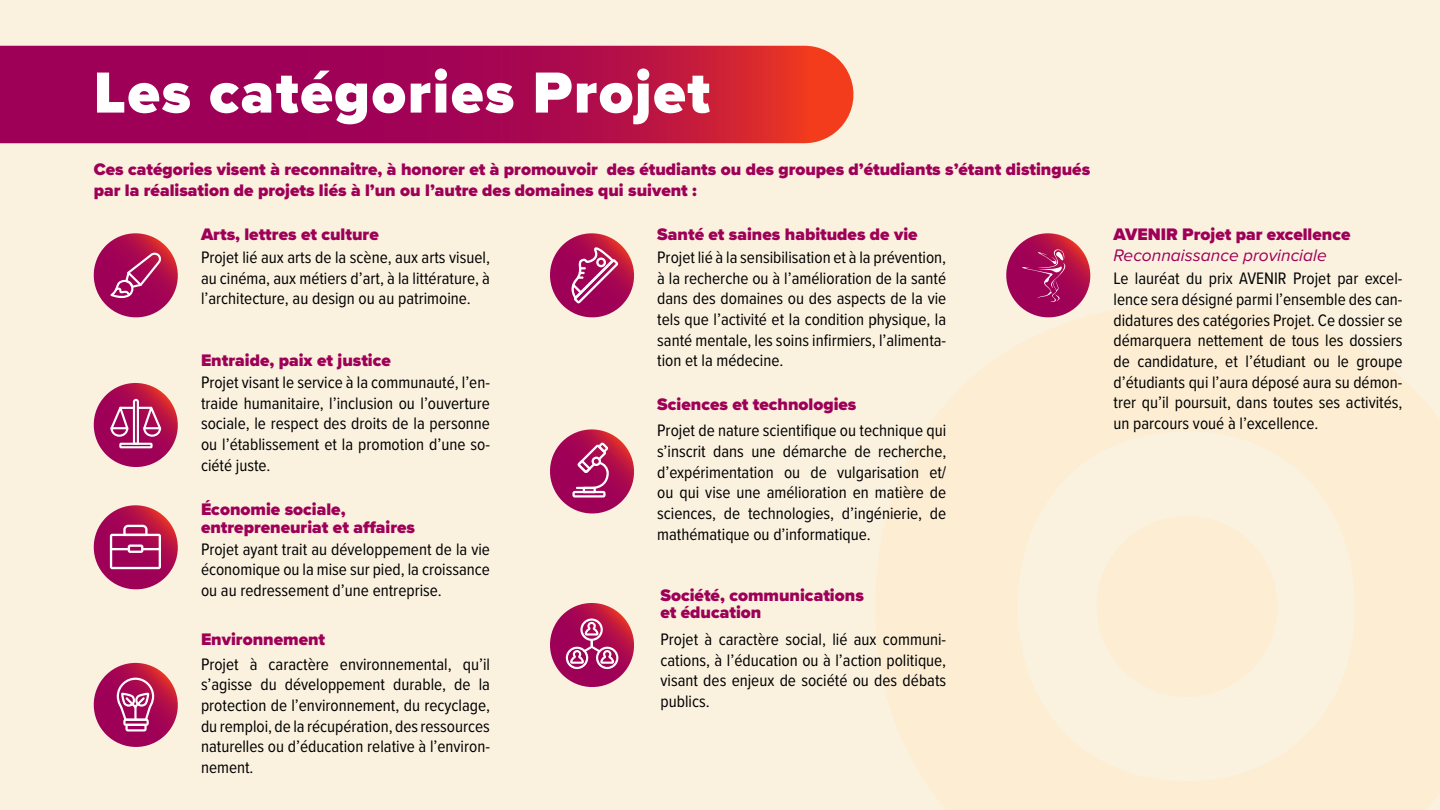
<style>
.page{position:relative;width:1440px;height:810px;background:#fff}
.page>*{position:absolute;margin:0;border:0;box-sizing:border-box;transform-origin:0 0}
.t1{font:900 60px "Proxima Nova";letter-spacing:.025em;color:#fff}
.t2{font:900 17.33px/17.3px "Proxima Nova";color:#9e0057}
.t3{font:italic 17.33px "Proxima Nova";color:#9e0057}
.t4{font:17.25px/20.7px "Proxima Nova Cond";color:#000;text-align:justify}
</style>
<div class="page">
<div style="left:0;top:1px;width:1440px;height:809px;background:#faf1df"></div>
<svg style="left:550px;top:429px;width:84px;height:85px"></svg>
<svg style="left:93px;top:233px;width:85px;height:85px"></svg>
<svg style="left:93px;top:383px;width:85px;height:84px"></svg>
<svg style="left:93px;top:505px;width:85px;height:85px"></svg>
<svg style="left:93px;top:663px;width:85px;height:84px"></svg>
<hr style="left:134px;top:705px;width:3px;height:16px;background:#fff">
<svg style="left:550px;top:233px;width:84px;height:85px"></svg>
<svg style="left:550px;top:603px;width:84px;height:84px"></svg>
<svg style="left:0;top:46px;width:805px;height:97px;fill:#a10255"></svg>
<svg style="left:1006px;top:233px;width:85px;height:70px"></svg>
<svg style="left:876px;top:303px;width:564px;height:507px;fill:#fcedd3"></svg>
<h1 class="t1" style="left:94px;top:48px;width:618px">Les catégories Projet</h1>
<p class="t2" style="left:94px;top:159px;width:998px;line-height:20.8px">Ces catégories visent à reconnaitre, à honorer et à promouvoir des étudiants ou des groupes d’étudiants s’étant distingués par la réalisation de projets liés à l’un ou l’autre des domaines qui suivent :</p>
<p class="t2" style="left:201px;top:226px;width:179px">Arts, lettres et culture</p>
<p class="t4" style="left:201px;top:246px;width:291px">Projet lié aux arts de la scène, aux arts visuel, au cinéma, aux métiers d’art, à la littérature, à l’architecture, au design ou au patrimoine.</p>
<p class="t2" style="left:201px;top:351px;width:191px">Entraide, paix et justice</p>
<p class="t4" style="left:201px;top:371px;width:291px">Projet visant le service à la communauté, l’en&shy;traide humanitaire, l’inclusion ou l’ouverture sociale, le respect des droits de la personne ou l’établissement et la promotion d’une so&shy;ciété juste.</p>
<p class="t2" style="left:201px;top:501px;width:216px">Économie sociale, entrepreneuriat et affaires</p>
<p class="t4" style="left:201px;top:538px;width:290px">Projet ayant trait au développement de la vie économique ou la mise sur pied, la croissance ou au redressement d’une entreprise.</p>
<p class="t2" style="left:201px;top:630px;width:126px">Environnement</p>
<p class="t4" style="left:201px;top:653px;width:291px">Projet à caractère environnemental, qu’il s’agisse du développement durable, de la protection de l’environnement, du recyclage, du remploi, de la récupération, des ressources naturelles ou d’éducation relative à l’environ&shy;nement.</p>
<p class="t2" style="left:657px;top:226px;width:262px">Santé et saines habitudes de vie</p>
<p class="t4" style="left:657px;top:246px;width:291px">Projet lié à la sensibilisation et à la prévention, à la recherche ou à l’amélioration de la santé dans des domaines ou des aspects de la vie tels que l’activité et la condition physique, la santé mentale, les soins infirmiers, l’alimenta&shy;tion et la médecine.</p>
<p class="t2" style="left:657px;top:396px;width:201px">Sciences et technologies</p>
<p class="t4" style="left:657px;top:420px;width:291px">Projet de nature scientifique ou technique qui s’inscrit dans une démarche de recherche, d’expérimentation ou de vulgarisation et/ ou qui vise une amélioration en matière de sciences, de technologies, d’ingénierie, de mathématique ou d’informatique.</p>
<p class="t2" style="left:660px;top:587px;width:205px">Société, communications et éducation</p>
<p class="t4" style="left:660px;top:628px;width:287px">Projet à caractère social, lié aux communi&shy;cations, à l’éducation ou à l’action politique, visant des enjeux de société ou des débats publics.</p>
<p class="t2" style="left:1113px;top:226px;width:239px">AVENIR Projet par excellence</p>
<p class="t3" style="left:1113px;top:242px;width:215px">Reconnaissance provinciale</p>
<p class="t4" style="left:1113px;top:267px;width:291px">Le lauréat du prix AVENIR Projet par excel&shy;lence sera désigné parmi l’ensemble des can&shy;didatures des catégories Projet. Ce dossier se démarquera nettement de tous les dossiers de candidature, et l’étudiant ou le groupe d’étudiants qui l’aura déposé aura su démon&shy;trer qu’il poursuit, dans toutes ses activités, un parcours voué à l’excellence.</p>
</div>
